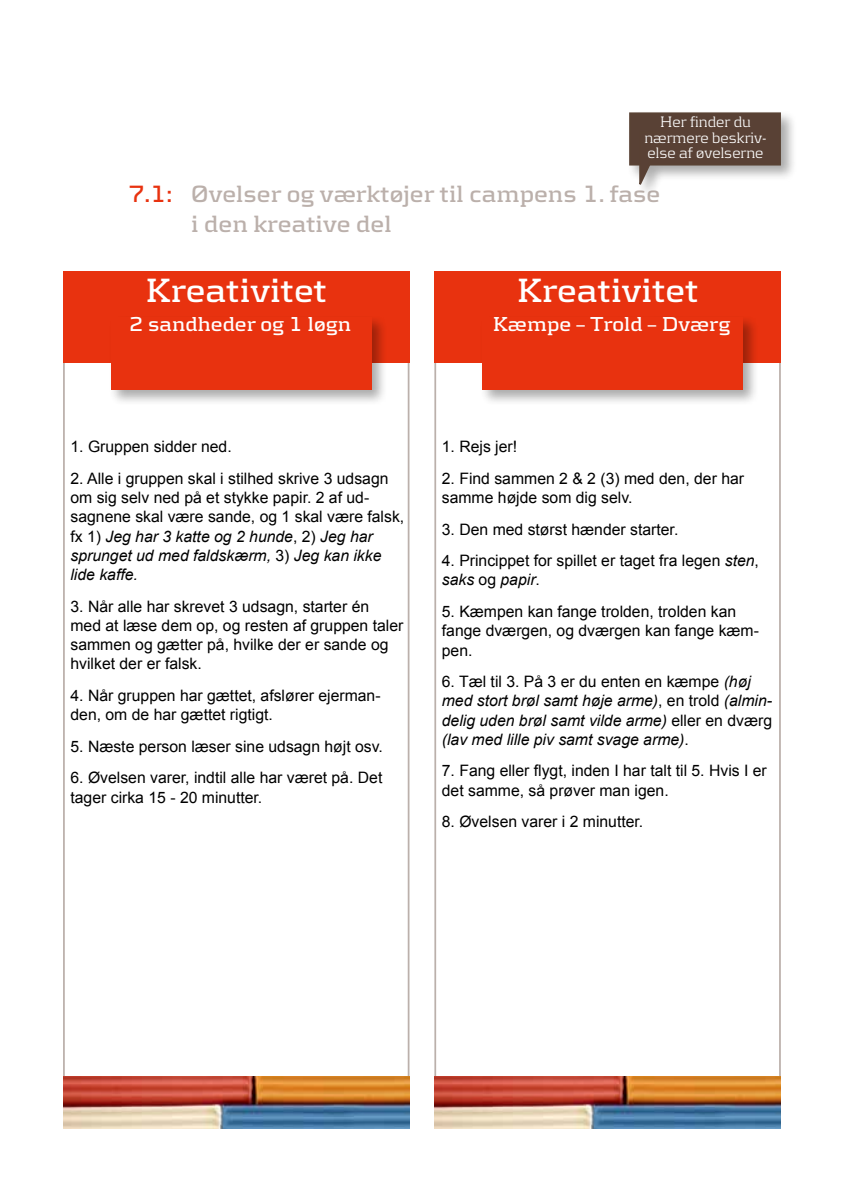
<style>
.page{position:relative;width:844px;height:1191px;background:#fff}
.page>*{position:absolute;margin:0;border:0;box-sizing:border-box;transform-origin:0 0}
.t1{font:700 35px "Kontrapunkt";color:#fff}
.t2{font:700 24.5px/29.4px "Kontrapunkt";color:#bbb0ab}
.t3{font:700 21px "Kontrapunkt";color:#fff}
.t4{font:15.75px/19.2px "Arial";color:#000}
.t5{font:italic 15.75px/19.2px "Arial";color:#000}
.t6{font:300 15.75px/15.8px "Kontrapunkt";color:#fff;text-align:center}
.s1{color:#e8320f}
.s2{font-style:italic}
.s3{font-style:normal}
</style>
<div class="page">
<div style="left:626px;top:110px;width:171px;height:90px;background:#000;opacity:.33"></div>
<div style="left:629px;top:112px;width:151px;height:53px;background:#594135;border:2px solid #594234"></div>
<svg style="left:638px;top:162px;width:32px;height:30px"></svg>
<div style="left:434px;top:271px;width:346px;height:91px;background:#e8320f"></div>
<div style="left:479px;top:314px;width:280px;height:91px;background:#000;opacity:.33"></div>
<div style="left:482px;top:317px;width:260px;height:72px;background:#e8320f"></div>
<img style="left:434px;top:1076px;width:346px;height:52px">
<div style="left:63px;top:271px;width:346px;height:91px;background:#e8320f"></div>
<div style="left:108px;top:314px;width:280px;height:91px;background:#000;opacity:.33"></div>
<div style="left:111px;top:317px;width:260px;height:72px;background:#e8320f"></div>
<img style="left:63px;top:1076px;width:346px;height:52px">
<p class="t6" style="left:644px;top:113px;width:124px">Her finder du nærmere beskriv&shy;else af øvelserne</p>
<h2 class="t2" style="left:191px;top:179px;width:470px;text-indent:-63px"><span class="s1">7.1:</span> Øvelser og værktøjer til campens 1. fase i den kreative del</h2>
<h1 class="t1" style="left:145px;top:269px;width:183px">Kreativitet</h1>
<h3 class="t3" style="left:129px;top:311px;width:223px">2 sandheder og 1 løgn</h3>
<h1 class="t1" style="left:516px;top:269px;width:183px">Kreativitet</h1>
<h3 class="t3" style="left:492px;top:311px;width:239px">Kæmpe – Trold – Dværg</h3>
<p class="t4" style="left:70px;top:437px;width:163px">1. Gruppen sidder ned.</p>
<p class="t4" style="left:70px;top:469px;width:335px">2. Alle i gruppen skal i stilhed skrive 3 udsagn om sig selv ned på et stykke papir. 2 af ud&shy;sagnene skal være sande, og 1 skal være falsk, fx 1) <span class="s2">Jeg har 3 katte og 2 hunde</span>, 2) <span class="s2">Jeg har sprunget ud med faldskærm,</span> 3) <span class="s2">Jeg kan ikke lide kaffe.</span></p>
<p class="t4" style="left:70px;top:597px;width:334px">3. Når alle har skrevet 3 udsagn, starter én med at læse dem op, og resten af gruppen taler sammen og gætter på, hvilke der er sande og hvilket der er falsk.</p>
<p class="t4" style="left:70px;top:686px;width:311px">4. Når gruppen har gættet, afslører ejerman&shy;den, om de har gættet rigtigt.</p>
<p class="t4" style="left:70px;top:736px;width:314px">5. Næste person læser sine udsagn højt osv.</p>
<p class="t4" style="left:70px;top:768px;width:313px">6. Øvelsen varer, indtil alle har været på. Det tager cirka 15 - 20 minutter.</p>
<p class="t4" style="left:441px;top:437px;width:77px">1. Rejs jer!</p>
<p class="t4" style="left:441px;top:469px;width:304px">2. Find sammen 2 &amp; 2 (3) med den, der har samme højde som dig selv.</p>
<p class="t4" style="left:441px;top:520px;width:238px">3. Den med størst hænder starter.</p>
<p class="t4" style="left:441px;top:551px;width:318px">4. Princippet for spillet er taget fra legen <span class="s2">sten</span>, <span class="s2">saks</span> og <span class="s2">papir</span>.</p>
<p class="t4" style="left:441px;top:602px;width:318px">5. Kæmpen kan fange trolden, trolden kan fange dværgen, og dværgen kan fange kæm&shy;pen.</p>
<p class="t5" style="left:441px;top:672px;width:332px"><span class="s3">6. Tæl til 3. På 3 er du enten en kæmpe</span> (høj med stort brøl samt høje arme)<span class="s3">, en trold</span> (almin&shy;delig uden brøl samt vilde arme) <span class="s3">eller en dværg </span>(lav med lille piv samt svage arme)<span class="s3">.</span></p>
<p class="t4" style="left:441px;top:761px;width:326px">7. Fang eller flygt, inden I har talt til 5. Hvis I er det samme, så prøver man igen.</p>
<p class="t4" style="left:441px;top:812px;width:203px">8. Øvelsen varer i 2 minutter.</p>
</div>
